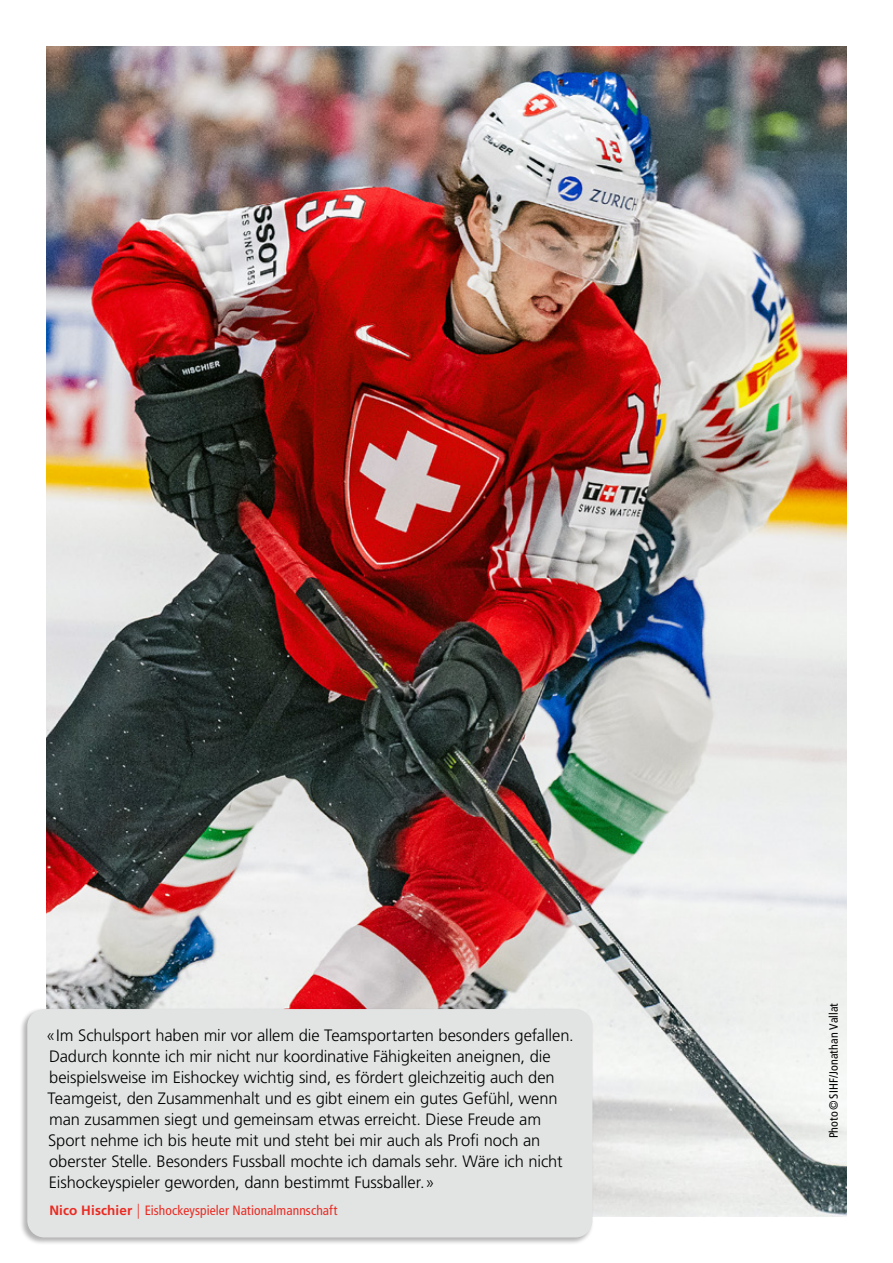
<style>
.page{position:relative;width:893px;height:1263px;background:#fff}
.page>*{position:absolute;margin:0;border:0;box-sizing:border-box;transform-origin:0 0}
.t1{font:300 16.5px/21px "Frutiger LT Std";letter-spacing:-.005em;color:#000}
.t2{font:condensed 13.5px "Frutiger LT Std";letter-spacing:.005em;color:#e92b22}
.t3{font:condensed 12px "Frutiger LT Std";letter-spacing:.01em;color:#000}
.s1{font-weight:700;font-stretch:normal}
.s2{font-weight:300;font-size:15px}
</style>
<div class="page">
<img style="left:47px;top:47px;width:799px;height:1169px">
<div style="left:20px;top:1007px;width:574px;height:238px;background:#000;opacity:.3"></div>
<div style="left:27px;top:1009px;width:565px;height:228px;background:#e2e3e3;border-radius:17px"></div>
<p class="t1" style="left:46px;top:1025px;width:529px">«Im Schulsport haben mir vor allem die Teamsportarten besonders gefallen.<br>Dadurch konnte ich mir nicht nur koordinative Fähigkeiten aneignen, die beispielsweise im Eishockey wichtig sind, es fördert gleichzeitig auch den Teamgeist, den Zusammenhalt und es gibt einem ein gutes Gefühl, wenn man zusammen siegt und gemeinsam etwas erreicht. Diese Freude am Sport nehme ich bis heute mit und steht bei mir auch als Profi noch an oberster Stelle. Besonders Fussball mochte ich damals sehr. Wäre ich nicht Eishockeyspieler geworden, dann bestimmt Fussballer.»</p>
<p class="t2" style="left:49px;top:1202px;width:290px"><span class="s1">Nico Hischier</span> <span class="s2">|</span> Eishockeyspieler Nationalmannschaft</p>
<p class="t3" style="left:826px;top:1138px;width:137px;rotate:-90deg">Photo©SIHF/Jonathan Vallat</p>
</div>
